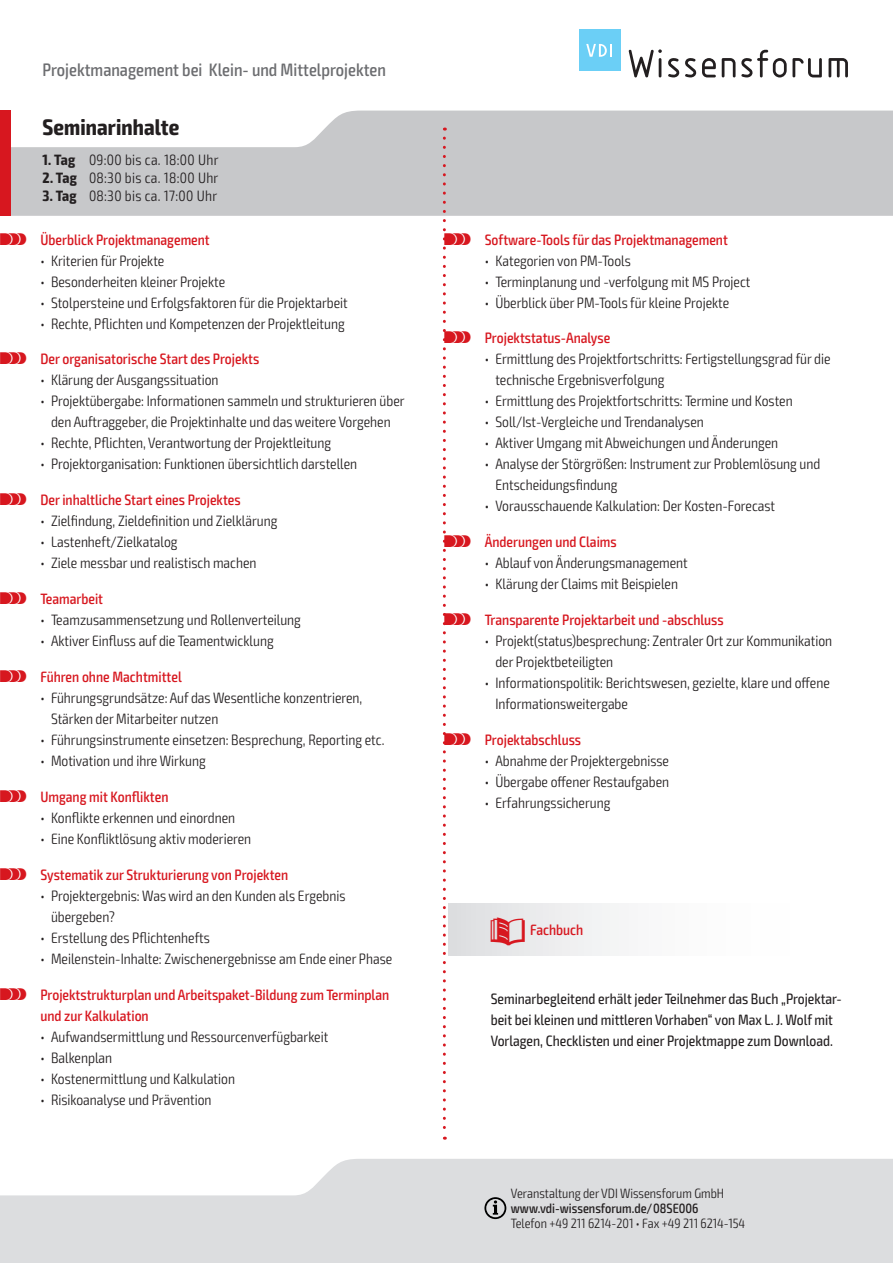
<style>
.page{position:relative;width:893px;height:1263px;background:#fff}
.page>*{position:absolute;margin:0;border:0;box-sizing:border-box;transform-origin:0 0}
.t1{font:700 condensed 22.5px "Exo 2";letter-spacing:.005em;color:#231f20}
.t2{font:500 condensed 18px "Exo 2";color:#6c6d70}
.t3{font:300 condensed 15px/21px "Exo 2";color:#231f20}
.t4{font:500 condensed 15px/21px "Exo 2";color:#d7171f}
.t5{font:condensed 15px/21px "Exo 2";color:#231f20}
.t6{font:300 condensed 15px "Exo 2";letter-spacing:.02em;color:#231f20}
.t7{font:300 condensed 13.5px "Exo 2";color:#231f20}
.t8{font:500 condensed 13.5px "Exo 2";color:#231f20}
.s1{font-weight:700}
.s2{font-family:"VDI Iconset S4 A Regular";font-weight:400;font-stretch:normal}
</style>
<div class="page">
<svg style="left:0;top:1159px;width:893px;height:104px;background:#e0e1e3"></svg>
<svg style="left:11px;top:111px;width:882px;height:105px;background:#cdced0"></svg>
<div style="left:0;top:111px;width:11px;height:105px;background:#d7171f"></div>
<svg style="left:484px;top:1197px;width:22px;height:22px"></svg>
<svg style="left:629px;top:49px;width:33px;height:28px"></svg>
<svg style="left:668px;top:58px;width:11px;height:19px"></svg>
<svg style="left:685px;top:58px;width:11px;height:19px"></svg>
<svg style="left:702px;top:58px;width:14px;height:19px"></svg>
<svg style="left:722px;top:58px;width:13px;height:19px"></svg>
<svg style="left:741px;top:50px;width:81px;height:27px"></svg>
<svg style="left:828px;top:58px;width:20px;height:19px"></svg>
<div style="left:579px;top:30px;width:41px;height:41px;background:#6bcff6"></div>
<svg style="left:586px;top:44px;width:26px;height:13px"></svg>
<div style="left:448px;top:904px;width:406px;height:52px;background:linear-gradient(to right,#e2e3e5,#fff)"></div>
<svg style="left:443px;top:138px;width:3px;height:1002px"></svg>
<p class="t2" style="left:43px;top:59px;width:345px">Projektmanagement bei Klein- und Mittelprojekten</p>
<h1 class="t1" style="left:43px;top:113px;width:138px">Seminarinhalte</h1>
<p class="t6" style="left:43px;top:151px;width:178px"><span class="s1">1. Tag</span> 09:00 bis ca. 18:00 Uhr</p>
<p class="t6" style="left:43px;top:169px;width:177px"><span class="s1">2. Tag</span> 08:30 bis ca. 18:00 Uhr</p>
<p class="t6" style="left:43px;top:187px;width:176px"><span class="s1">3. Tag</span> 08:30 bis ca. 17:00 Uhr</p>
<p class="t4" style="left:0;top:229px;width:211px"><span class="s2">s</span> Überblick Projektmanagement</p>
<p class="t3" style="left:40px;top:250px;width:126px">• Kriterien für Projekte</p>
<p class="t3" style="left:40px;top:271px;width:186px">• Besonderheiten kleiner Projekte</p>
<p class="t3" style="left:40px;top:292px;width:309px">• Stolpersteine und Erfolgsfaktoren für die Projektarbeit</p>
<p class="t3" style="left:40px;top:313px;width:306px">• Rechte, Pflichten und Kompetenzen der Projektleitung</p>
<p class="t4" style="left:0;top:349px;width:261px"><span class="s2">s</span> Der organisatorische Start des Projekts</p>
<p class="t3" style="left:40px;top:370px;width:180px">• Klärung der Ausgangssituation</p>
<p class="t3" style="left:40px;top:391px;width:366px;text-align:center">• Projektübergabe: Informationen sammeln und strukturieren über den Auftraggeber, die Projektinhalte und das weitere Vorgehen</p>
<p class="t3" style="left:40px;top:433px;width:292px">• Rechte, Pflichten, Verantwortung der Projektleitung</p>
<p class="t3" style="left:40px;top:454px;width:318px">• Projektorganisation: Funktionen übersichtlich darstellen</p>
<p class="t4" style="left:0;top:490px;width:242px"><span class="s2">s</span> Der inhaltliche Start eines Projektes</p>
<p class="t3" style="left:40px;top:511px;width:239px">• Zielfindung, Zieldefinition und Zielklärung</p>
<p class="t3" style="left:40px;top:532px;width:139px">• Lastenheft/Zielkatalog</p>
<p class="t3" style="left:40px;top:553px;width:218px">• Ziele messbar und realistisch machen</p>
<p class="t4" style="left:0;top:589px;width:105px"><span class="s2">s</span> Teamarbeit</p>
<p class="t3" style="left:40px;top:610px;width:262px">• Teamzusammensetzung und Rollenverteilung</p>
<p class="t3" style="left:40px;top:631px;width:235px">• Aktiver Einfluss auf die Teamentwicklung</p>
<p class="t4" style="left:0;top:667px;width:183px"><span class="s2">s</span> Führen ohne Machtmittel</p>
<p class="t3" style="left:51px;top:688px;width:313px;text-indent:-11px">• Führungsgrundsätze: Auf das Wesentliche konzentrieren,<br>Stärken der Mitarbeiter nutzen</p>
<p class="t3" style="left:40px;top:730px;width:346px">• Führungsinstrumente einsetzen: Besprechung, Reporting etc.</p>
<p class="t3" style="left:40px;top:751px;width:167px">• Motivation und ihre Wirkung</p>
<p class="t4" style="left:0;top:786px;width:170px"><span class="s2">s</span> Umgang mit Konflikten</p>
<p class="t3" style="left:40px;top:807px;width:196px">• Konflikte erkennen und einordnen</p>
<p class="t3" style="left:40px;top:828px;width:212px">• Eine Konfliktlösung aktiv moderieren</p>
<p class="t4" style="left:0;top:864px;width:290px"><span class="s2">s</span> Systematik zur Strukturierung von Projekten</p>
<p class="t3" style="left:51px;top:885px;width:296px;text-indent:-11px">• Projektergebnis: Was wird an den Kunden als Ergebnis übergeben?</p>
<p class="t3" style="left:40px;top:927px;width:171px">• Erstellung des Pflichtenhefts</p>
<p class="t3" style="left:40px;top:948px;width:353px">• Meilenstein-Inhalte: Zwischenergebnisse am Ende einer Phase</p>
<p class="t4" style="left:40px;top:984px;width:350px;text-indent:-40px"><span class="s2">s</span> Projektstrukturplan und Arbeitspaket-Bildung zum Terminplan und zur Kalkulation</p>
<p class="t3" style="left:40px;top:1026px;width:289px">• Aufwandsermittlung und Ressourcenverfügbarkeit</p>
<p class="t3" style="left:40px;top:1047px;width:73px">• Balkenplan</p>
<p class="t3" style="left:40px;top:1068px;width:196px">• Kostenermittlung und Kalkulation</p>
<p class="t3" style="left:40px;top:1089px;width:173px">• Risikoanalyse und Prävention</p>
<p class="t4" style="left:444px;top:229px;width:285px"><span class="s2">s</span> Software-Tools für das Projektmanagement</p>
<p class="t3" style="left:485px;top:250px;width:148px">• Kategorien von PM-Tools</p>
<p class="t3" style="left:485px;top:271px;width:267px">• Terminplanung und -verfolgung mit MS Project</p>
<p class="t3" style="left:485px;top:292px;width:246px">• Überblick über PM-Tools für kleine Projekte</p>
<p class="t4" style="left:444px;top:328px;width:167px"><span class="s2">s</span> Projektstatus-Analyse</p>
<p class="t3" style="left:495px;top:349px;width:337px;text-indent:-11px">• Ermittlung des Projektfortschritts: Fertigstellungsgrad für die technische Ergebnisverfolgung</p>
<p class="t3" style="left:485px;top:391px;width:309px">• Ermittlung des Projektfortschritts: Termine und Kosten</p>
<p class="t3" style="left:485px;top:412px;width:221px">• Soll/Ist-Vergleiche und Trendanalysen</p>
<p class="t3" style="left:485px;top:433px;width:295px">• Aktiver Umgang mit Abweichungen und Änderungen</p>
<p class="t3" style="left:495px;top:454px;width:326px;text-indent:-11px">• Analyse der Störgrößen: Instrument zur Problemlösung und<br>Entscheidungsfindung</p>
<p class="t3" style="left:485px;top:496px;width:292px">• Vorausschauende Kalkulation: Der Kosten-Forecast</p>
<p class="t4" style="left:444px;top:532px;width:174px"><span class="s2">s</span> Änderungen und Claims</p>
<p class="t3" style="left:485px;top:553px;width:205px">• Ablauf von Änderungsmanagement</p>
<p class="t3" style="left:485px;top:574px;width:195px">• Klärung der Claims mit Beispielen</p>
<p class="t4" style="left:444px;top:610px;width:281px"><span class="s2">s</span> Transparente Projektarbeit und -abschluss</p>
<p class="t3" style="left:495px;top:631px;width:338px;text-indent:-11px">• Projekt(status)besprechung: Zentraler Ort zur Kommunikation der Projektbeteiligten</p>
<p class="t3" style="left:495px;top:673px;width:336px;text-indent:-11px">• Informationspolitik: Berichtswesen, gezielte, klare und offene<br>Informationsweitergabe</p>
<p class="t4" style="left:444px;top:730px;width:138px"><span class="s2">s</span> Projektabschluss</p>
<p class="t3" style="left:485px;top:751px;width:186px">• Abnahme der Projektergebnisse</p>
<p class="t3" style="left:485px;top:772px;width:186px">• Übergabe offener Restaufgaben</p>
<p class="t3" style="left:485px;top:793px;width:127px">• Erfahrungssicherung</p>
<p class="t4" style="left:491px;top:919px;width:94px"><span class="s2">F</span> Fachbuch</p>
<p class="t5" style="left:491px;top:989px;width:352px">Seminarbegleitend erhält jeder Teilnehmer das Buch „Projektar&shy;beit bei kleinen und mittleren Vorhaben“ von Max L. J. Wolf mit<br>Vorlagen, Checklisten und einer Projektmappe zum Download.</p>
<p class="t7" style="left:511px;top:1185px;width:215px">Veranstaltung der VDI Wissensforum GmbH</p>
<p class="t8" style="left:511px;top:1200px;width:189px">www.vdi-wissensforum.de/08SE006</p>
<p class="t7" style="left:511px;top:1215px;width:236px">Telefon +49 211 6214-201 • Fax +49 211 6214-154</p>
</div>
